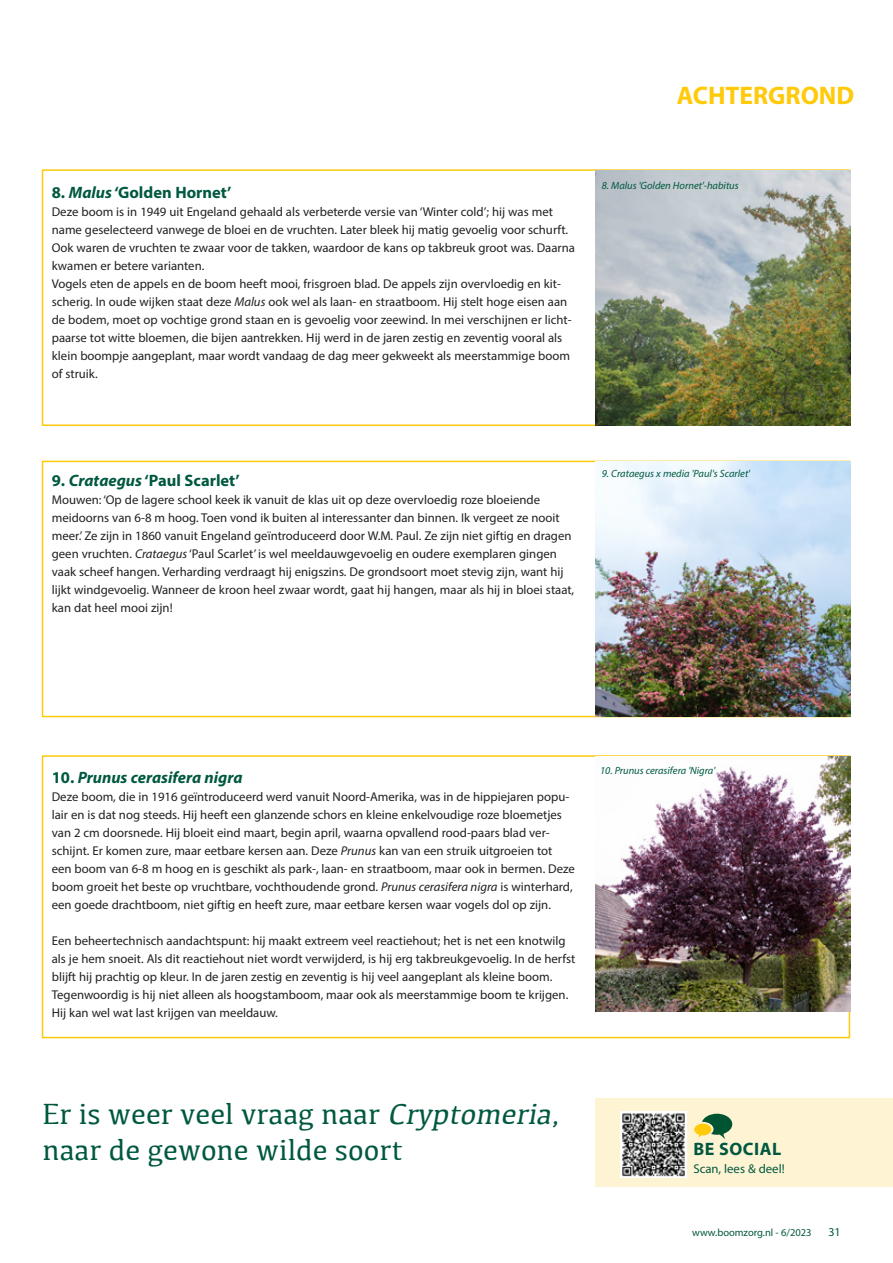
<style>
.page{position:relative;width:893px;height:1263px;background:#fff}
.page>*{position:absolute;margin:0;border:0;box-sizing:border-box;transform-origin:0 0}
.t1{font:30px/36px "Kefa";color:#005840}
.t2{font:700 25.5px "Myriad Pro";color:#feca0a}
.t3{font:700 18px "Myriad Pro";letter-spacing:.03em;color:#005840}
.t4{font:700 16.5px "Myriad Pro";color:#005840}
.t5{font:italic 700 16.5px "Myriad Pro";color:#005840}
.t6{font:12.75px/18px "Myriad Pro";color:#231f20}
.t7{font:12.75px "Myriad Pro";color:#005840}
.t8{font:12px "Myriad Pro";color:#005840}
.t9{font:italic 10.5px "Myriad Pro";color:#005840}
.t10{font:10.5px "Myriad Pro";color:#005840}
.s1{font-style:italic}
.s2{font-style:normal}
</style>
<div class="page">
<div style="left:595px;top:1098px;width:298px;height:89px;background:#fef3d2"></div>
<img style="left:621px;top:1111px;width:65px;height:66px">
<svg style="left:694px;top:1114px;width:38px;height:25px"></svg>
<div style="left:42px;top:169px;width:808px;height:257px;border:2px solid #feca0a"></div>
<div style="left:42px;top:461px;width:808px;height:256px;border:2px solid #feca0a"></div>
<div style="left:42px;top:755px;width:808px;height:283px;border:2px solid #feca0a"></div>
<img style="left:595px;top:461px;width:255px;height:255px">
<img style="left:595px;top:170px;width:255px;height:255px">
<img style="left:596px;top:756px;width:255px;height:255px">
<h2 class="t2" style="left:677px;top:79px;width:179px">ACHTERGROND</h2>
<p class="t4" style="left:52px;top:182px;width:181px">8. <span class="s1">Malus</span> ‘Golden Hornet’</p>
<p class="t6" style="left:52px;top:203px;width:525px">Deze boom is in 1949 uit Engeland gehaald als verbeterde versie van ‘Winter cold’; hij was met name geselecteerd vanwege de bloei en de vruchten. Later bleek hij matig gevoelig voor schurft.<br>Ook waren de vruchten te zwaar voor de takken, waardoor de kans op takbreuk groot was. Daarna kwamen er betere varianten.<br>Vogels eten de appels en de boom heeft mooi, frisgroen blad. De appels zijn overvloedig en kit&shy;scherig. In oude wijken staat deze <span class="s1">Malus</span> ook wel als laan- en straatboom. Hij stelt hoge eisen aan de bodem, moet op vochtige grond staan en is gevoelig voor zeewind. In mei verschijnen er licht&shy;paarse tot witte bloemen, die bijen aantrekken. Hij werd in de jaren zestig en zeventig vooral als klein boompje aangeplant, maar wordt vandaag de dag meer gekweekt als meerstammige boom of struik.</p>
<p class="t9" style="left:602px;top:179px;width:139px">8. Malus 'Golden Hornet'-habitus</p>
<p class="t4" style="left:52px;top:470px;width:190px">9. <span class="s1">Crataegus</span> ‘Paul Scarlet’</p>
<p class="t6" style="left:52px;top:491px;width:524px">Mouwen: ‘Op de lagere school keek ik vanuit de klas uit op deze overvloedig roze bloeiende meidoorns van 6-8 m hoog. Toen vond ik buiten al interessanter dan binnen. Ik vergeet ze nooit meer.’ Ze zijn in 1860 vanuit Engeland geïntroduceerd door W.M. Paul. Ze zijn niet giftig en dragen geen vruchten. <span class="s1">Crataegus</span> ‘Paul Scarlet’ is wel meeldauwgevoelig en oudere exemplaren gingen vaak scheef hangen. Verharding verdraagt hij enigszins. De grondsoort moet stevig zijn, want hij lijkt windgevoelig. Wanneer de kroon heel zwaar wordt, gaat hij hangen, maar als hij in bloei staat, kan dat heel mooi zijn!</p>
<p class="t9" style="left:602px;top:467px;width:150px">9. Crataegus x media 'Paul's Scarlet'</p>
<p class="t5" style="left:52px;top:767px;width:192px"><span class="s2">10.</span> Prunus cerasifera nigra</p>
<p class="t6" style="left:52px;top:788px;width:525px">Deze boom, die in 1916 geïntroduceerd werd vanuit Noord-Amerika, was in de hippiejaren popu&shy;lair en is dat nog steeds. Hij heeft een glanzende schors en kleine enkelvoudige roze bloemetjes van 2 cm doorsnede. Hij bloeit eind maart, begin april, waarna opvallend rood-paars blad ver&shy;schijnt. Er komen zure, maar eetbare kersen aan. Deze <span class="s1">Prunus</span> kan van een struik uitgroeien tot een boom van 6-8 m hoog en is geschikt als park-, laan- en straatboom, maar ook in bermen. Deze boom groeit het beste op vruchtbare, vochthoudende grond. <span class="s1">Prunus cerasifera nigra</span> is winterhard, een goede drachtboom, niet giftig en heeft zure, maar eetbare kersen waar vogels dol op zijn.</p>
<p class="t6" style="left:52px;top:932px;width:525px">Een beheertechnisch aandachtspunt: hij maakt extreem veel reactiehout; het is net een knotwilg als je hem snoeit. Als dit reactiehout niet wordt verwijderd, is hij erg takbreukgevoelig. In de herfst blijft hij prachtig op kleur. In de jaren zestig en zeventig is hij veel aangeplant als kleine boom.<br>Tegenwoordig is hij niet alleen als hoogstamboom, maar ook als meerstammige boom te krijgen.<br>Hij kan wel wat last krijgen van meeldauw.</p>
<p class="t9" style="left:600px;top:764px;width:117px">10. Prunus cerasifera 'Nigra'</p>
<h1 class="t1" style="left:43px;top:1095px;width:521px">Er is weer veel vraag naar <span class="s1">Cryptomeria</span>, naar de gewone wilde soort</h1>
<h3 class="t3" style="left:693px;top:1137px;width:89px">BE SOCIAL</h3>
<p class="t7" style="left:693px;top:1161px;width:93px">Scan, lees &amp; deel!</p>
<p class="t10" style="left:692px;top:1226px;width:121px">www.boomzorg.nl - 6/2023</p>
<p class="t8" style="left:828px;top:1224px;width:14px">31</p>
</div>
